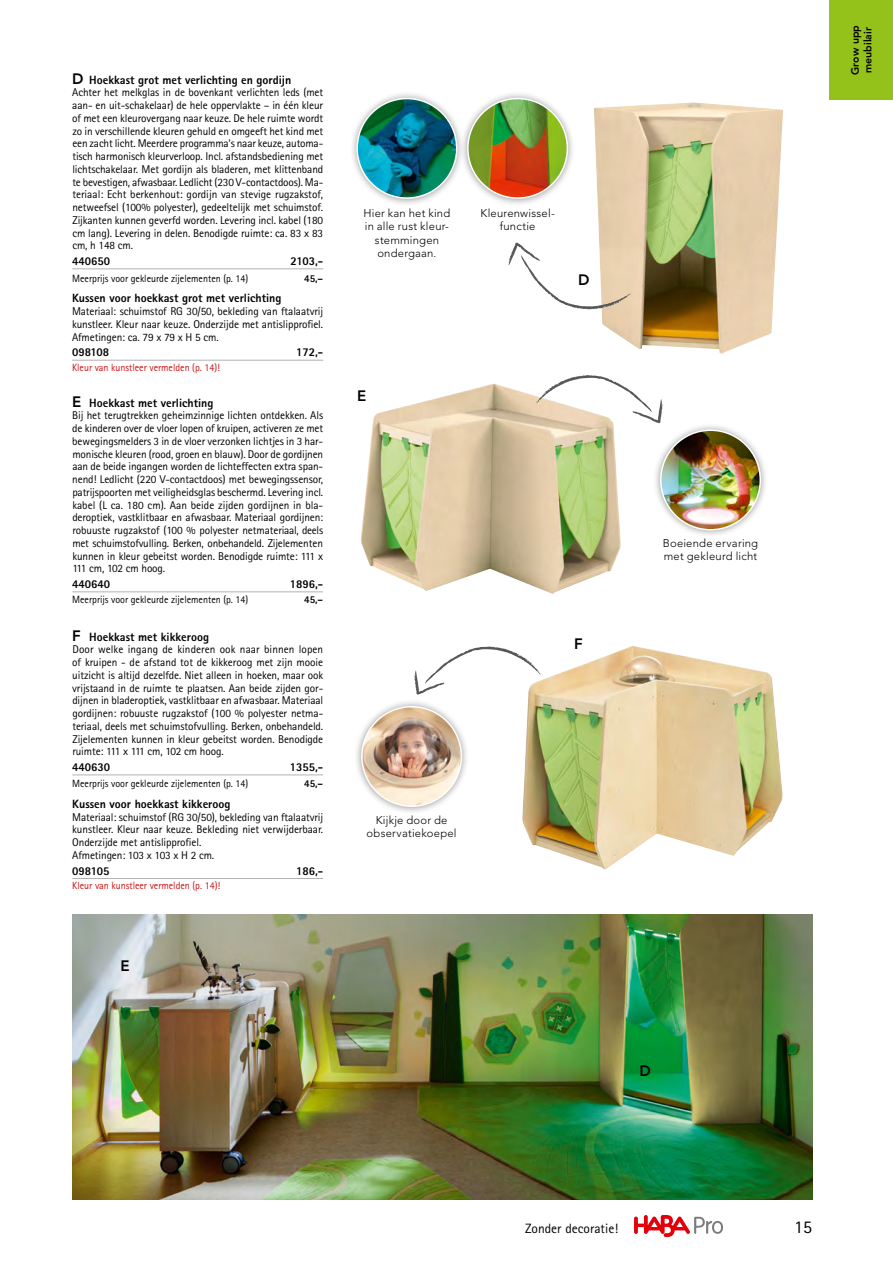
<style>
.page{position:relative;width:893px;height:1263px;background:#fff}
.page>*{position:absolute;margin:0;border:0;box-sizing:border-box;transform-origin:0 0}
.t1{font:18px "Agfa Rotis Sans Serif";color:#000}
.t2{font:800 15px "Avenir LT";color:#000}
.t3{font:13.5px "Agfa Rotis Sans Serif";color:#000}
.t4{font:800 12px "Agfa Rotis Sans Serif";color:#000}
.t5{font:800 12px "Agfa Rotis Sans Serif";color:#000;scale:.95 1}
.t6{font:11.25px/12.8px "Agfa Rotis Sans Serif";letter-spacing:-.01em;color:#000;text-align:justify}
.t7{font:300 11.25px/13.5px "Avenir LT";letter-spacing:.02em;color:#000;text-align:center}
.t8{font:10.5px "Agfa Rotis Sans Serif";color:#000;scale:.95 1}
.t9{font:10.5px "Agfa Rotis Sans Serif";color:#cd1013;scale:.95 1}
.t10{font:800 10.5px/12.6px "Avenir LT";color:#000}
.t11{font:800 10.5px "Agfa Rotis Sans Serif";color:#000;scale:.95 1}
.s1{font-family:"Avenir LT";font-size:15px}
</style>
<div class="page">
<div style="left:829px;top:0;width:64px;height:100px;background:#94c11a"></div>
<svg style="left:634px;top:1215px;width:89px;height:22px"></svg>
<img style="left:72px;top:914px;width:740px;height:285px">
<img style="left:594px;top:102px;width:189px;height:252px">
<svg style="left:508px;top:242px;width:124px;height:67px"></svg>
<div style="left:460px;top:90px;width:115px;height:116px;background:#000;opacity:.4"></div>
<img style="left:468px;top:99px;width:99px;height:99px;border-radius:50px">
<div style="left:467px;top:98px;width:101px;height:101px;border:2px solid #fff;border-radius:50%"></div>
<div style="left:349px;top:90px;width:116px;height:116px;background:#000;opacity:.4"></div>
<img style="left:357px;top:99px;width:100px;height:99px;border-radius:50px">
<div style="left:356px;top:98px;width:101px;height:101px;border:2px solid #fff;border-radius:50%"></div>
<img style="left:361px;top:384px;width:260px;height:210px">
<img style="left:522px;top:646px;width:261px;height:223px">
<div style="left:653px;top:422px;width:115px;height:116px;background:#000;opacity:.4"></div>
<img style="left:661px;top:430px;width:99px;height:100px;border-radius:50px">
<div style="left:660px;top:429px;width:101px;height:101px;border:2px solid #fff;border-radius:50%"></div>
<div style="left:354px;top:698px;width:115px;height:116px;background:#000;opacity:.4"></div>
<img style="left:362px;top:707px;width:99px;height:99px;border-radius:50px">
<div style="left:361px;top:706px;width:101px;height:101px;border:2px solid #fff;border-radius:50%"></div>
<svg style="left:414px;top:646px;width:128px;height:49px"></svg>
<svg style="left:536px;top:375px;width:128px;height:49px"></svg>
<hr style="left:72px;top:360px;width:251px;height:1px;background:#b1b2b3">
<hr style="left:72px;top:878px;width:251px;height:1px;background:#b1b2b3">
<hr style="left:72px;top:774px;width:251px;height:1px;background:#b1b2b3">
<hr style="left:72px;top:591px;width:251px;height:1px;background:#b1b2b3">
<hr style="left:72px;top:268px;width:251px;height:1px;background:#b1b2b3">
<p class="t4" style="left:72px;top:72px;width:220px"><span class="s1">D</span> Hoekkast grot met verlichting en gordijn</p>
<p class="t6" style="left:72px;top:86px;width:252px">Achter het melkglas in de bovenkant verlichten leds (met aan- en uit-schakelaar) de hele oppervlakte – in één kleur of met een kleurovergang naar keuze. De hele ruimte wordt zo in verschillende kleuren gehuld en omgeeft het kind met een zacht licht. Meerdere programma‘s naar keuze, automa&shy;tisch harmonisch kleurverloop. Incl. afstandsbediening met lichtschakelaar. Met gordijn als bladeren, met klittenband te bevestigen, afwasbaar. Ledlicht (230 V-contactdoos). Ma&shy;teriaal: Echt berkenhout: gordijn van stevige rugzakstof, netweefsel (100% polyester), gedeeltelijk met schuimstof.<br>Zijkanten kunnen geverfd worden. Levering incl. kabel (180 cm lang). Levering in delen. Benodigde ruimte: ca. 83 x 83 cm, h 148 cm.</p>
<p class="t5" style="left:72px;top:253px;width:42px">440650</p>
<p class="t5" style="left:291px;top:253px;width:36px">2103,-</p>
<p class="t8" style="left:72px;top:272px;width:187px">Meerprijs voor gekleurde zijelementen (p. 14)</p>
<p class="t11" style="left:304px;top:272px;width:22px">45,–</p>
<p class="t4" style="left:72px;top:291px;width:211px">Kussen voor hoekkast grot met verlichting</p>
<p class="t6" style="left:72px;top:305px;width:253px">Materiaal: schuimstof RG 30/50, bekleding van ftalaatvrij kunstleer. Kleur naar keuze. Onderzijde met antislipprofiel.<br>Afmetingen: ca. 79 x 79 x H 5 cm.</p>
<p class="t5" style="left:72px;top:345px;width:41px">098108</p>
<p class="t5" style="left:296px;top:345px;width:30px">172,-</p>
<p class="t9" style="left:72px;top:361px;width:157px">Kleur van kunstleer vermelden (p. 14)!</p>
<p class="t4" style="left:72px;top:395px;width:143px"><span class="s1">E</span> Hoekkast met verlichting</p>
<p class="t6" style="left:72px;top:409px;width:252px">Bij het terugtrekken geheimzinnige lichten ontdekken. Als de kinderen over de vloer lopen of kruipen, activeren ze met bewegingsmelders 3 in de vloer verzonken lichtjes in 3 har&shy;monische kleuren (rood, groen en blauw). Door de gordijnen aan de beide ingangen worden de lichteffecten extra span&shy;nend! Ledlicht (220 V-contactdoos) met bewegingssensor, patrijspoorten met veiligheidsglas beschermd. Levering incl. kabel (L ca. 180 cm). Aan beide zijden gordijnen in bla&shy;deroptiek, vastklitbaar en afwasbaar. Materiaal gordijnen: robuuste rugzakstof (100 % polyester netmateriaal, deels met schuimstofvulling. Berken, onbehandeld. Zijelementen kunnen in kleur gebeitst worden. Benodigde ruimte: 111 x 111 cm, 102 cm hoog.</p>
<p class="t5" style="left:72px;top:576px;width:42px">440640</p>
<p class="t5" style="left:290px;top:576px;width:37px">1896,-</p>
<p class="t8" style="left:72px;top:594px;width:187px">Meerprijs voor gekleurde zijelementen (p. 14)</p>
<p class="t11" style="left:304px;top:593px;width:22px">45,–</p>
<p class="t4" style="left:72px;top:629px;width:138px"><span class="s1">F</span> Hoekkast met kikkeroog</p>
<p class="t6" style="left:72px;top:643px;width:252px">Door welke ingang de kinderen ook naar binnen lopen of kruipen - de afstand tot de kikkeroog met zijn mooie uitzicht is altijd dezelfde. Niet alleen in hoeken, maar ook vrijstaand in de ruimte te plaatsen. Aan beide zijden gor&shy;dijnen in bladeroptiek, vastklitbaar en afwasbaar. Materiaal gordijnen: robuuste rugzakstof (100 % polyester netma&shy;teriaal, deels met schuimstofvulling. Berken, onbehandeld.<br>Zijelementen kunnen in kleur gebeitst worden. Benodigde ruimte: 111 x 111 cm, 102 cm hoog.</p>
<p class="t5" style="left:72px;top:759px;width:42px">440630</p>
<p class="t5" style="left:290px;top:759px;width:37px">1355,-</p>
<p class="t8" style="left:72px;top:777px;width:187px">Meerprijs voor gekleurde zijelementen (p. 14)</p>
<p class="t11" style="left:304px;top:777px;width:22px">45,–</p>
<p class="t4" style="left:72px;top:796px;width:160px">Kussen voor hoekkast kikkeroog</p>
<p class="t6" style="left:72px;top:810px;width:252px;text-align:left">Materiaal: schuimstof (RG 30/50), bekleding van ftalaatvrij kunstleer. Kleur naar keuze. Bekleding niet verwijderbaar.<br>Onderzijde met antislipprofiel.<br>Afmetingen: 103 x 103 x H 2 cm.</p>
<p class="t5" style="left:72px;top:863px;width:41px">098105</p>
<p class="t5" style="left:296px;top:863px;width:30px">186,-</p>
<p class="t9" style="left:72px;top:879px;width:157px">Kleur van kunstleer vermelden (p. 14)!</p>
<h2 class="t2" style="left:120px;top:957px;width:11px">E</h2>
<p class="t7" style="left:364px;top:206px;width:88px">Hier kan het kind in alle rust kleur&shy;stemmingen ondergaan.</p>
<p class="t7" style="left:480px;top:206px;width:76px">Kleurenwissel&shy;functie</p>
<h2 class="t2" style="left:578px;top:271px;width:13px">D</h2>
<h2 class="t2" style="left:357px;top:387px;width:11px">E</h2>
<p class="t7" style="left:367px;top:813px;width:91px">Kijkje door de observatiekoepel</p>
<h2 class="t2" style="left:574px;top:635px;width:10px">F</h2>
<p class="t7" style="left:663px;top:536px;width:97px;text-align:left">Boeiende ervaring met gekleurd licht</p>
<h2 class="t2" style="left:640px;top:1061px;width:13px">D</h2>
<p class="t10" style="left:849px;top:75px;width:51px;rotate:-90deg">Grow upp meubilair</p>
<p class="t3" style="left:525px;top:1221px;width:95px">Zonder decoratie!</p>
<h1 class="t1" style="left:794px;top:1216px;width:19px">15</h1>
</div>
